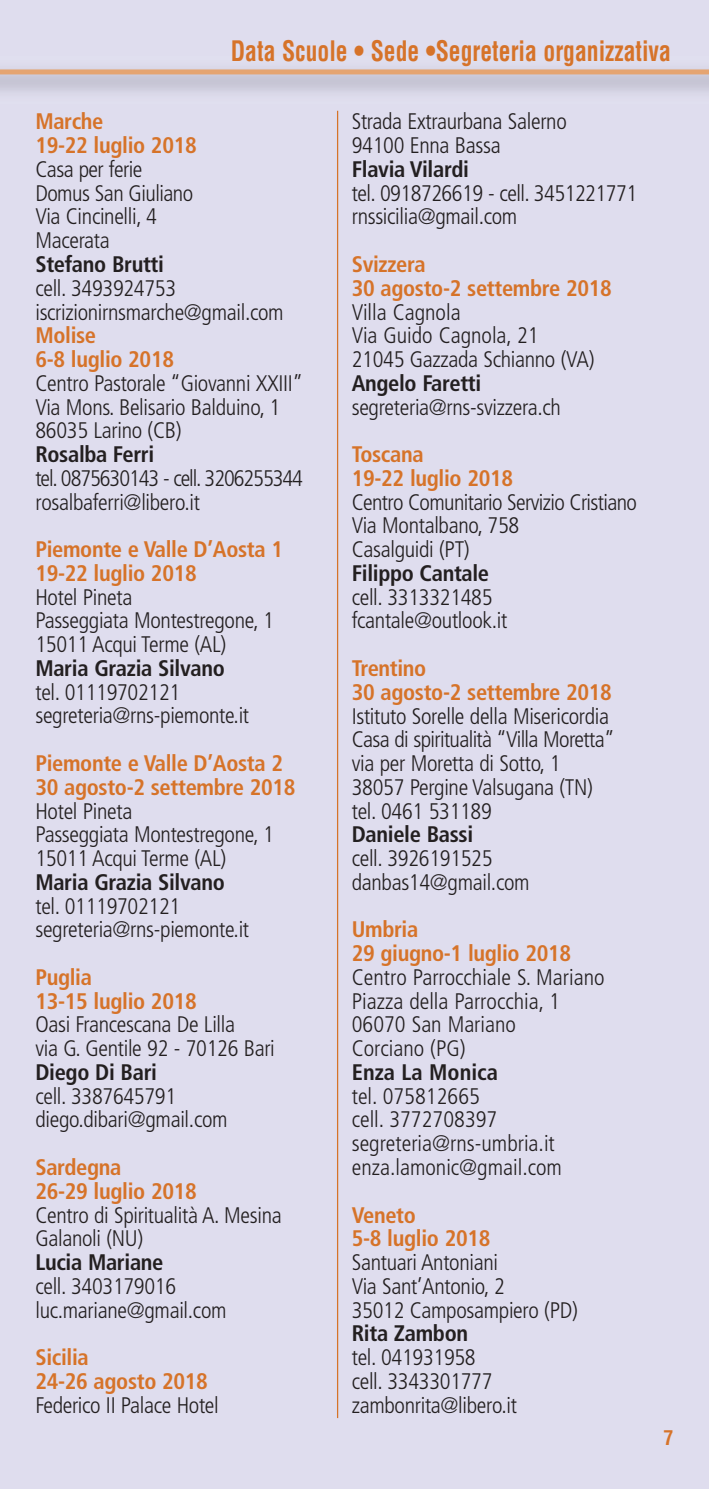
<style>
.page{position:relative;width:709px;height:1489px;background:#fff}
.page>*{position:absolute;margin:0;border:0;box-sizing:border-box;transform-origin:0 0}
.t1{font:700 condensed 27.5px "Helvetica";color:#d67329;scale:.86 1}
.t2{font:300 condensed 22.5px/23.8px "Frutiger";letter-spacing:-.015em;color:#231f20}
.t3{font:700 condensed 22.5px/23.8px "Frutiger";letter-spacing:-.015em;color:#d67329}
.t4{font:700 condensed 22.5px "Frutiger";letter-spacing:-.015em;color:#231f20}
.t5{font:300 condensed 22.5px/23.8px "Frutiger";letter-spacing:-.05em;color:#231f20}
.t6{font:700 condensed 20px "Helvetica";color:#d67329}
</style>
<div class="page">
<div style="left:0;top:0;width:709px;height:1488px;background:#dfddee"></div>
<hr style="left:337px;top:111px;width:1px;height:1306px;background:#d67329">
<div style="left:0;top:69px;width:709px;height:5px;background:#e5a471"></div>
<p class="t1" style="left:231px;top:35px;width:513px">Data Scuole • Sede •Segreteria organizzativa</p>
<p class="t3" style="left:35px;top:111px;width:163px">Marche<br>19-22 luglio 2018</p>
<p class="t2" style="left:35px;top:159px;width:159px">Casa per ferie<br>Domus San Giuliano<br>Via Cincinelli, 4<br>Macerata</p>
<p class="t4" style="left:35px;top:255px;width:130px">Stefano Brutti</p>
<p class="t2" style="left:35px;top:278px;width:250px">cell. 3493924753 iscrizionirnsmarche@gmail.com</p>
<p class="t3" style="left:35px;top:325px;width:140px">Molise<br>6-8 luglio 2018</p>
<p class="t2" style="left:35px;top:373px;width:269px">Centro Pastorale “Giovanni XXIII”<br>Via Mons. Belisario Balduino, 1<br>86035 Larino (CB)</p>
<p class="t4" style="left:35px;top:445px;width:120px">Rosalba Ferri</p>
<p class="t5" style="left:35px;top:468px;width:269px">tel. 0875630143 - cell. 3206255344 rosalbaferri@libero.it</p>
<p class="t3" style="left:35px;top:539px;width:249px">Piemonte e Valle D’Aosta 1<br>19-22 luglio 2018</p>
<p class="t2" style="left:35px;top:586px;width:240px">Hotel Pineta<br>Passeggiata Montestregone, 1<br>15011 Acqui Terme (AL)</p>
<p class="t4" style="left:35px;top:659px;width:191px">Maria Grazia Silvano</p>
<p class="t2" style="left:35px;top:681px;width:215px">tel. 01119702121 segreteria@rns-piemonte.it</p>
<p class="t3" style="left:35px;top:753px;width:261px">Piemonte e Valle D’Aosta 2<br>30 agosto-2 settembre 2018</p>
<p class="t2" style="left:35px;top:800px;width:240px">Hotel Pineta<br>Passeggiata Montestregone, 1<br>15011 Acqui Terme (AL)</p>
<p class="t4" style="left:35px;top:872px;width:191px">Maria Grazia Silvano</p>
<p class="t2" style="left:35px;top:895px;width:215px">tel. 01119702121 segreteria@rns-piemonte.it</p>
<p class="t3" style="left:35px;top:966px;width:163px">Puglia<br>13-15 luglio 2018</p>
<p class="t2" style="left:35px;top:1014px;width:241px">Oasi Francescana De Lilla<br>via G. Gentile 92 - 70126 Bari</p>
<p class="t4" style="left:35px;top:1062px;width:123px">Diego Di Bari</p>
<p class="t2" style="left:35px;top:1085px;width:194px">cell. 3387645791 diego.dibari@gmail.com</p>
<p class="t3" style="left:35px;top:1156px;width:163px">Sardegna<br>26-29 luglio 2018</p>
<p class="t2" style="left:35px;top:1204px;width:248px">Centro di Spiritualità A. Mesina<br>Galanoli (NU)</p>
<p class="t4" style="left:35px;top:1252px;width:130px">Lucia Mariane</p>
<p class="t2" style="left:35px;top:1275px;width:193px">cell. 3403179016 luc.mariane@gmail.com</p>
<p class="t3" style="left:35px;top:1346px;width:174px">Sicilia<br>24-26 agosto 2018</p>
<p class="t2" style="left:35px;top:1394px;width:185px">Federico II Palace Hotel</p>
<p class="t2" style="left:352px;top:111px;width:216px">Strada Extraurbana Salerno<br>94100 Enna Bassa</p>
<p class="t4" style="left:352px;top:160px;width:119px">Flavia Vilardi</p>
<p class="t2" style="left:352px;top:183px;width:287px">tel. 0918726619 - cell. 3451221771 rnssicilia@gmail.com</p>
<p class="t3" style="left:352px;top:254px;width:262px">Svizzera<br>30 agosto-2 settembre 2018</p>
<p class="t2" style="left:352px;top:301px;width:244px">Villa Cagnola<br>Via Guido Cagnola, 21<br>21045 Gazzada Schianno (VA)</p>
<p class="t4" style="left:352px;top:374px;width:131px">Angelo Faretti</p>
<p class="t2" style="left:352px;top:396px;width:211px">segreteria@rns-svizzera.ch</p>
<p class="t3" style="left:352px;top:444px;width:163px">Toscana<br>19-22 luglio 2018</p>
<p class="t2" style="left:352px;top:491px;width:287px">Centro Comunitario Servizio Cristiano<br>Via Montalbano, 758<br>Casalguidi (PT)</p>
<p class="t4" style="left:352px;top:564px;width:139px">Filippo Cantale</p>
<p class="t2" style="left:352px;top:586px;width:157px">cell. 3313321485 fcantale@outlook.it</p>
<p class="t3" style="left:352px;top:658px;width:262px">Trentino<br>30 agosto-2 settembre 2018</p>
<p class="t2" style="left:352px;top:705px;width:265px">Istituto Sorelle della Misericordia<br>Casa di spiritualità “Villa Moretta” via per Moretta di Sotto, 1<br>38057 Pergine Valsugana (TN) tel. 0461 531189</p>
<p class="t4" style="left:352px;top:825px;width:123px">Daniele Bassi</p>
<p class="t2" style="left:352px;top:848px;width:179px">cell. 3926191525 danbas14@gmail.com</p>
<p class="t3" style="left:352px;top:919px;width:221px">Umbria<br>29 giugno-1 luglio 2018</p>
<p class="t2" style="left:352px;top:966px;width:254px">Centro Parrocchiale S. Mariano<br>Piazza della Parrocchia, 1<br>06070 San Mariano<br>Corciano (PG)</p>
<p class="t4" style="left:352px;top:1063px;width:148px">Enza La Monica</p>
<p class="t2" style="left:352px;top:1085px;width:212px">tel. 075812665<br>cell. 3772708397 segreteria@rns-umbria.it enza.lamonic@gmail.com</p>
<p class="t3" style="left:352px;top:1204px;width:140px">Veneto<br>5-8 luglio 2018</p>
<p class="t2" style="left:352px;top:1252px;width:227px">Santuari Antoniani<br>Via Sant’Antonio, 2<br>35012 Camposampiero (PD)</p>
<p class="t4" style="left:352px;top:1324px;width:118px">Rita Zambon</p>
<p class="t2" style="left:352px;top:1347px;width:167px">tel. 041931958<br>cell. 3343301777 zambonrita@libero.it</p>
<p class="t6" style="left:663px;top:1426px;width:11px">7</p>
</div>
